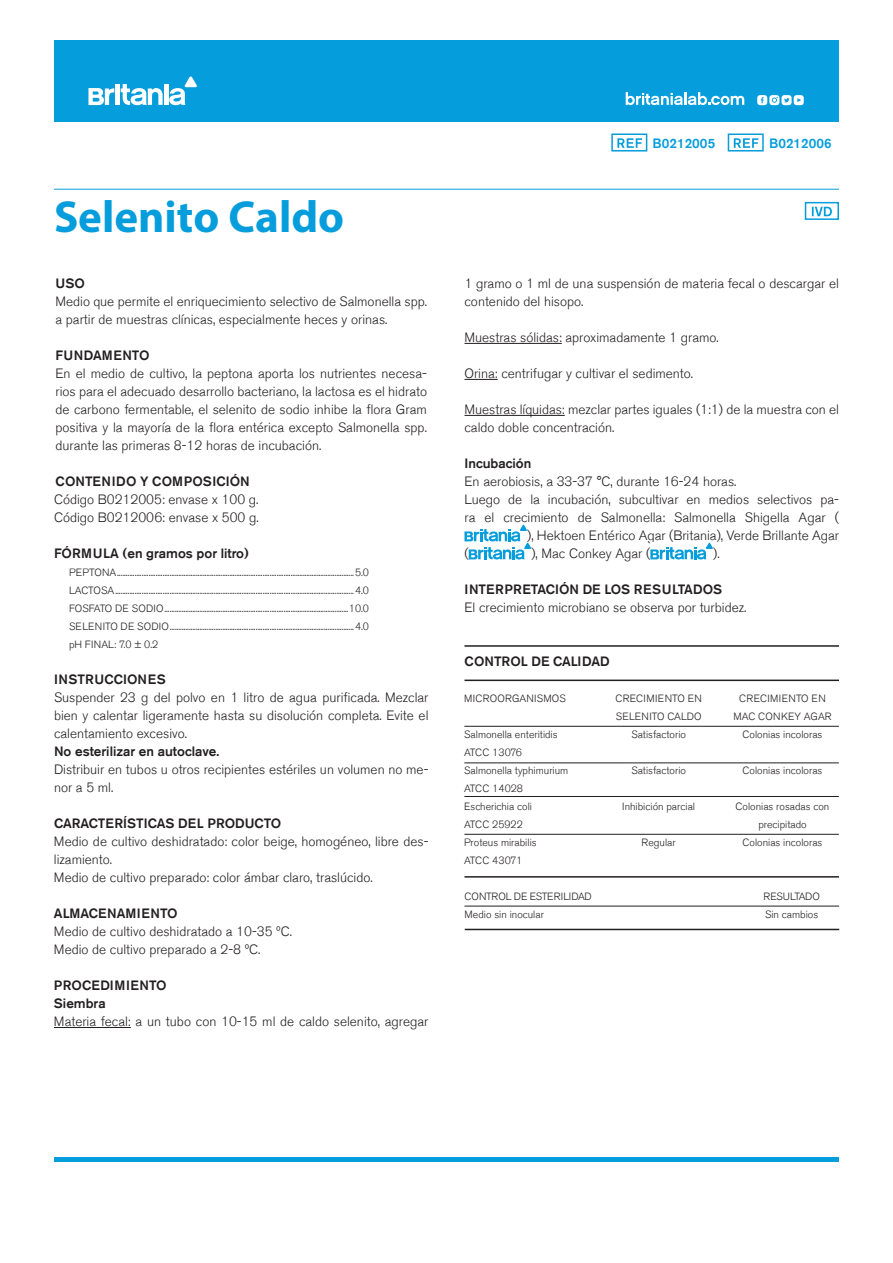
<style>
.page{position:relative;width:893px;height:1263px;background:#fff}
.page>*{position:absolute;margin:0;border:0;box-sizing:border-box;transform-origin:0 0}
.t1{font:700 45px "Myriad Pro";color:#069ddc}
.t2{font:300 13.5px/18px "Akzidenz Grotesk BE";color:#231f20}
.t3{font:500 13.5px/18px "Akzidenz Grotesk BE";color:#231f20}
.t4{font:500 13.5px "Akzidenz Grotesk BE";color:#069ddc}
.t5{font:500 13.5px "Akzidenz Grotesk BE";letter-spacing:.02em;color:#231f20}
.t6{font:300 10.5px/18px "Akzidenz Grotesk BE";color:#231f20;text-align:center}
.t7{font:300 10.5px "Akzidenz Grotesk BE";letter-spacing:.02em;color:#231f20}
</style>
<div class="page">
<hr style="left:54px;top:189px;width:785px;height:1px;background:#069ddc">
<div style="left:805px;top:202px;width:34px;height:18px;border:2px solid #069ddc"></div>
<svg style="left:812px;top:207px;width:20px;height:9px"></svg>
<svg style="left:734px;top:138px;width:24px;height:10px"></svg>
<svg style="left:617px;top:138px;width:25px;height:10px"></svg>
<div style="left:728px;top:134px;width:36px;height:18px;border:2px solid #069ddc"></div>
<div style="left:611px;top:134px;width:36px;height:18px;border:2px solid #069ddc"></div>
<hr style="left:465px;top:929px;width:374px;height:1px;background:#231f20">
<hr style="left:464px;top:834px;width:375px;height:1px;background:#231f20">
<hr style="left:464px;top:763px;width:375px;height:1px;background:#231f20">
<hr style="left:464px;top:796px;width:375px;height:1px;background:#231f20">
<hr style="left:464px;top:726px;width:375px;height:1px;background:#231f20">
<hr style="left:464px;top:876px;width:375px;height:2px;background:#231f20">
<hr style="left:464px;top:680px;width:375px;height:1px;background:#231f20">
<hr style="left:464px;top:906px;width:375px;height:1px;background:#231f20">
<hr style="left:464px;top:645px;width:375px;height:2px;background:#231f20">
<hr style="left:54px;top:1027px;width:77px;height:1px;background:#231f20">
<hr style="left:464px;top:343px;width:98px;height:1px;background:#231f20">
<hr style="left:464px;top:379px;width:34px;height:1px;background:#231f20">
<hr style="left:464px;top:415px;width:101px;height:1px;background:#231f20">
<svg style="left:464px;top:524px;width:67px;height:36px"></svg>
<svg style="left:650px;top:542px;width:63px;height:18px"></svg>
<div style="left:54px;top:40px;width:784px;height:82px;background:#069ddc"></div>
<svg style="left:88px;top:76px;width:109px;height:30px"></svg>
<svg style="left:626px;top:92px;width:118px;height:13px"></svg>
<svg style="left:757px;top:95px;width:47px;height:10px"></svg>
<div style="left:54px;top:1157px;width:785px;height:5px;background:#069ddc"></div>
<h1 class="t1" style="left:54px;top:187px;width:292px">Selenito Caldo</h1>
<p class="t3" style="left:56px;top:274px;width:31px">USO</p>
<p class="t2" style="left:56px;top:293px;width:373px">Medio que permite el enriquecimiento selectivo de Salmonella spp. a partir de muestras clínicas, especialmente heces y orinas.</p>
<p class="t5" style="left:56px;top:347px;width:95px">FUNDAMENTO</p>
<p class="t2" style="left:56px;top:365px;width:373px;text-align:justify">En el medio de cultivo, la peptona aporta los nutrientes necesa&shy;rios para el adecuado desarrollo bacteriano, la lactosa es el hidrato de carbono fermentable, el selenito de sodio inhibe la flora Gram positiva y la mayoría de la flora entérica excepto Salmonella spp. durante las primeras 8-12 horas de incubación.</p>
<p class="t3" style="left:56px;top:472px;width:196px">CONTENIDO Y COMPOSICIÓN</p>
<p class="t2" style="left:54px;top:491px;width:206px">Código B0212005: envase x 100 g.<br>Código B0212006: envase x 500 g.</p>
<p class="t3" style="left:54px;top:544px;width:196px">FÓRMULA (en gramos por litro)</p>
<p class="t6" style="left:69px;top:564px;width:302px;text-align:justify">PEPTONA .......................................................................................................................................5.0<br>LACTOSA ........................................................................................................................................4.0<br>FOSFATO DE SODIO .........................................................................................................10.0<br>SELENITO DE SODIO .........................................................................................................4.0 pH FINAL: 7.0 ± 0.2</p>
<p class="t3" style="left:54px;top:670px;width:113px">INSTRUCCIONES</p>
<p class="t2" style="left:54px;top:689px;width:376px;text-align:justify">Suspender 23 g del polvo en 1 litro de agua purificada. Mezclar bien y calentar ligeramente hasta su disolución completa. Evite el calentamiento excesivo.</p>
<p class="t3" style="left:54px;top:742px;width:167px">No esterilizar en autoclave.</p>
<p class="t2" style="left:54px;top:761px;width:376px">Distribuir en tubos u otros recipientes estériles un volumen no me&shy;nor a 5 ml.</p>
<p class="t3" style="left:54px;top:814px;width:229px">CARACTERÍSTICAS DEL PRODUCTO</p>
<p class="t2" style="left:54px;top:833px;width:376px">Medio de cultivo deshidratado: color beige, homogéneo, libre des&shy;lizamiento.<br>Medio de cultivo preparado: color ámbar claro, traslúcido.</p>
<p class="t3" style="left:54px;top:904px;width:125px">ALMACENAMIENTO</p>
<p class="t2" style="left:54px;top:923px;width:239px">Medio de cultivo deshidratado a 10-35 ºC.<br>Medio de cultivo preparado a 2-8 ºC.</p>
<p class="t3" style="left:54px;top:976px;width:114px">PROCEDIMIENTO<br>Siembra</p>
<p class="t2" style="left:54px;top:1013px;width:376px">Materia fecal: a un tubo con 10-15 ml de caldo selenito, agregar</p>
<p class="t4" style="left:653px;top:135px;width:64px">B 5002120</p>
<p class="t4" style="left:769px;top:135px;width:64px">B0212006</p>
<p class="t2" style="left:464px;top:275px;width:376px">1 gramo o 1 ml de una suspensión de materia fecal o descargar el contenido del hisopo.</p>
<p class="t2" style="left:464px;top:329px;width:256px">Muestras sólidas: aproximadamente 1 gramo.</p>
<p class="t2" style="left:464px;top:365px;width:230px">Orina: centrifugar y cultivar el sedimento.</p>
<p class="t2" style="left:464px;top:401px;width:376px">Muestras líquidas: mezclar partes iguales (1:1) de la muestra con el caldo doble concentración.</p>
<p class="t3" style="left:464px;top:454px;width:68px">Incubación</p>
<p class="t2" style="left:464px;top:473px;width:273px">En aerobiosis, a 33-37 °C, durante 16-24 horas.</p>
<p class="t2" style="left:464px;top:491px;width:376px">Luego de la incubación, subcultivar en medios selectivos pa-</p>
<p class="t2" style="left:464px;top:509px;width:376px">ra el crecimiento de Salmonella: Salmonella Shigella Agar (</p>
<p class="t2" style="left:527px;top:527px;width:313px">), Hektoen Entérico Agar (Britania), Verde Brillante Agar</p>
<p class="t2" style="left:464px;top:545px;width:6px">(</p>
<p class="t2" style="left:531px;top:545px;width:121px">), Mac Conkey Agar (</p>
<p class="t2" style="left:713px;top:545px;width:8px">).</p>
<p class="t3" style="left:464px;top:580px;width:259px">INTERPRETACIÓN DE LOS RESULTADOS</p>
<p class="t2" style="left:464px;top:599px;width:283px">El crecimiento microbiano se observa por turbidez.</p>
<p class="t3" style="left:464px;top:652px;width:147px">CONTROL DE CALIDAD</p>
<p class="t7" style="left:464px;top:692px;width:103px">MICROORGANISMOS</p>
<p class="t6" style="left:464px;top:726px;width:106px;text-align:left">Salmonella enteritidis<br>ATCC 13076<br>Salmonella typhimurium<br>ATCC 14028<br>Escherichia coli<br>ATCC 25922<br>Proteus mirabilis<br>ATCC 43071</p>
<p class="t6" style="left:615px;top:690px;width:88px">CRECIMIENTO EN<br>SELENITO CALDO<br>Satisfactorio</p>
<p class="t6" style="left:631px;top:762px;width:56px">Satisfactorio</p>
<p class="t6" style="left:622px;top:798px;width:74px">Inhibición parcial</p>
<p class="t6" style="left:642px;top:834px;width:36px">Regular</p>
<p class="t6" style="left:733px;top:690px;width:100px">CRECIMIENTO EN<br>MAC CONKEY AGAR<br>Colonias incoloras</p>
<p class="t6" style="left:743px;top:762px;width:81px">Colonias incoloras</p>
<p class="t6" style="left:736px;top:798px;width:95px">Colonias rosadas con precipitado<br>Colonias incoloras</p>
<p class="t6" style="left:465px;top:888px;width:129px">CONTROL DE ESTERILIDAD</p>
<p class="t6" style="left:763px;top:888px;width:58px">RESULTADO</p>
<p class="t6" style="left:465px;top:906px;width:81px">Medio sin inocular</p>
<p class="t6" style="left:765px;top:906px;width:55px">Sin cambios</p>
</div>
